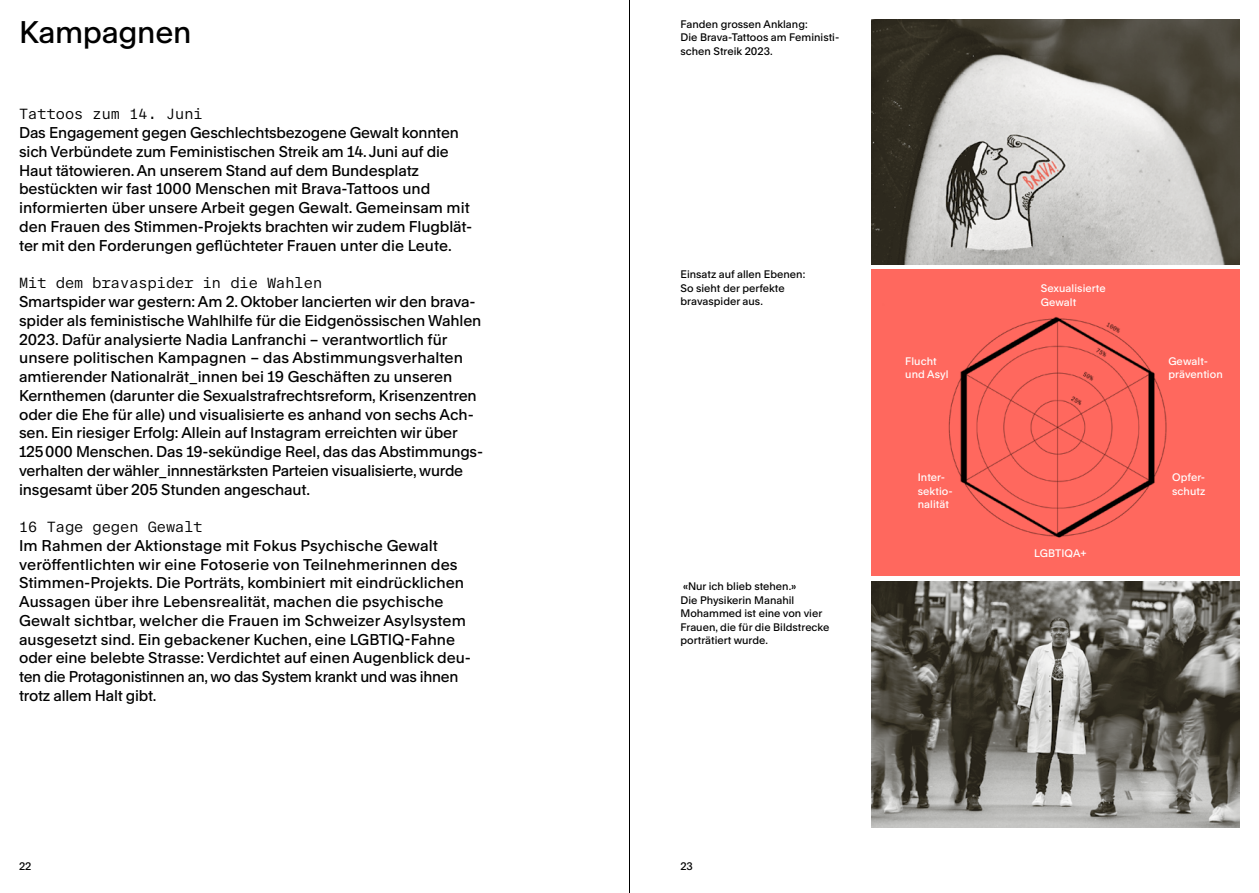
<style>
.page{position:relative;width:1259px;height:893px;background:#fff}
.page>*{position:absolute;margin:0;border:0;box-sizing:border-box;transform-origin:0 0}
.t1{font:500 30px "Rand";letter-spacing:-.01em;color:#000}
.t2{font:500 15px/18.8px "Rand";letter-spacing:-.01em;color:#000}
.t3{font:15px "Rand Mono";color:#000}
.t4{font:500 10.5px/13.5px "Rand";color:#000}
.t5{font:500 10.5px/13.5px "Rand";letter-spacing:.005em;color:#fff}
</style>
<div class="page">
<img style="left:871px;top:19px;width:368px;height:246px">
<img style="left:871px;top:581px;width:368px;height:246px">
<div style="left:871px;top:269px;width:368px;height:307px;background:#ff685e"></div>
<hr style="left:629px;top:0;width:1px;height:893px;background:#000">
<h1 class="t1" style="left:19px;top:9px;width:174px">Kampagnen</h1>
<p class="t3" style="left:19px;top:103px;width:185px">Tattoos zum 14. Juni</p>
<p class="t2" style="left:19px;top:122px;width:455px">Das Engagement gegen Geschlechtsbezogene Gewalt konnten sich Verbündete zum Feministischen Streik am 14. Juni auf die Haut tätowieren. An unserem Stand auf dem Bundesplatz bestückten wir fast 1000 Menschen mit Brava-Tattoos und informierten über unsere Arbeit gegen Gewalt. Gemeinsam mit den Frauen des Stimmen-Projekts brachten wir zudem Flugblät&shy;ter mit den Forderungen geflüchteter Frauen unter die Leute.</p>
<p class="t3" style="left:19px;top:272px;width:304px">Mit dem bravaspider in die Wahlen</p>
<p class="t2" style="left:19px;top:291px;width:465px">Smartspider war gestern: Am 2. Oktober lancierten wir den brava&shy;spider als feministische Wahlhilfe für die Eidgenössischen Wahlen 2023. Dafür analysierte Nadia Lanfranchi – verantwortlich für unsere politischen Kampagnen – das Abstimmungsverhalten amtierender Nationalrät_innen bei 19 Geschäften zu unseren Kernthemen (darunter die Sexualstrafrechtsreform, Krisenzentren oder die Ehe für alle) und visualisierte es anhand von sechs Ach&shy;sen. Ein riesiger Erfolg: Allein auf Instagram erreichten wir über 125 000 Menschen. Das 19-sekündige Reel, das das Abstimmungs&shy;verhalten der wähler_innnestärksten Parteien visualisierte, wurde insgesamt über 205 Stunden angeschaut.</p>
<p class="t3" style="left:19px;top:515px;width:185px">16 Tage gegen Gewalt</p>
<p class="t2" style="left:19px;top:534px;width:453px">Im Rahmen der Aktionstage mit Fokus Psychische Gewalt veröffentlichten wir eine Fotoserie von Teilnehmerinnen des Stimmen-Projekts. Die Porträts, kombiniert mit eindrücklichen Aussagen über ihre Lebensrealität, machen die psychische Gewalt sichtbar, welcher die Frauen im Schweizer Asylsystem ausgesetzt sind. Ein gebackener Kuchen, eine LGBTIQ-Fahne oder eine belebte Strasse: Verdichtet auf einen Augenblick deu&shy;ten die Protagonistinnen an, wo das System krankt und was ihnen trotz allem Halt gibt.</p>
<p class="t4" style="left:680px;top:16px;width:160px">Fanden grossen Anklang:<br>Die Brava-Tattoos am Feministi&shy;schen Streik 2023.</p>
<p class="t4" style="left:680px;top:266px;width:126px">Einsatz auf allen Ebenen:<br>So sieht der perfekte bravaspider aus.</p>
<p class="t4" style="left:680px;top:578px;width:150px">«Nur ich blieb stehen.»<br>Die Physikerin Manahil<br>Mohammed ist eine von vier<br>Frauen, die für die Bildstrecke porträtiert wurde.</p>
<p class="t4" style="left:19px;top:858px;width:14px">22</p>
<p class="t4" style="left:680px;top:858px;width:14px">23</p>
<p class="t5" style="left:1040px;top:280px;width:66px">Sexualisierte<br>Gewalt</p>
<p class="t5" style="left:905px;top:353px;width:45px">Flucht und Asyl</p>
<p class="t5" style="left:1168px;top:353px;width:56px">Gewalt&shy;prävention</p>
<p class="t5" style="left:918px;top:469px;width:36px">Inter&shy;sektio&shy;nalität</p>
<p class="t5" style="left:1034px;top:545px;width:54px">LGBTIQA+</p>
<p class="t5" style="left:1172px;top:469px;width:35px">Opfer&shy;schutz</p>
</div>
